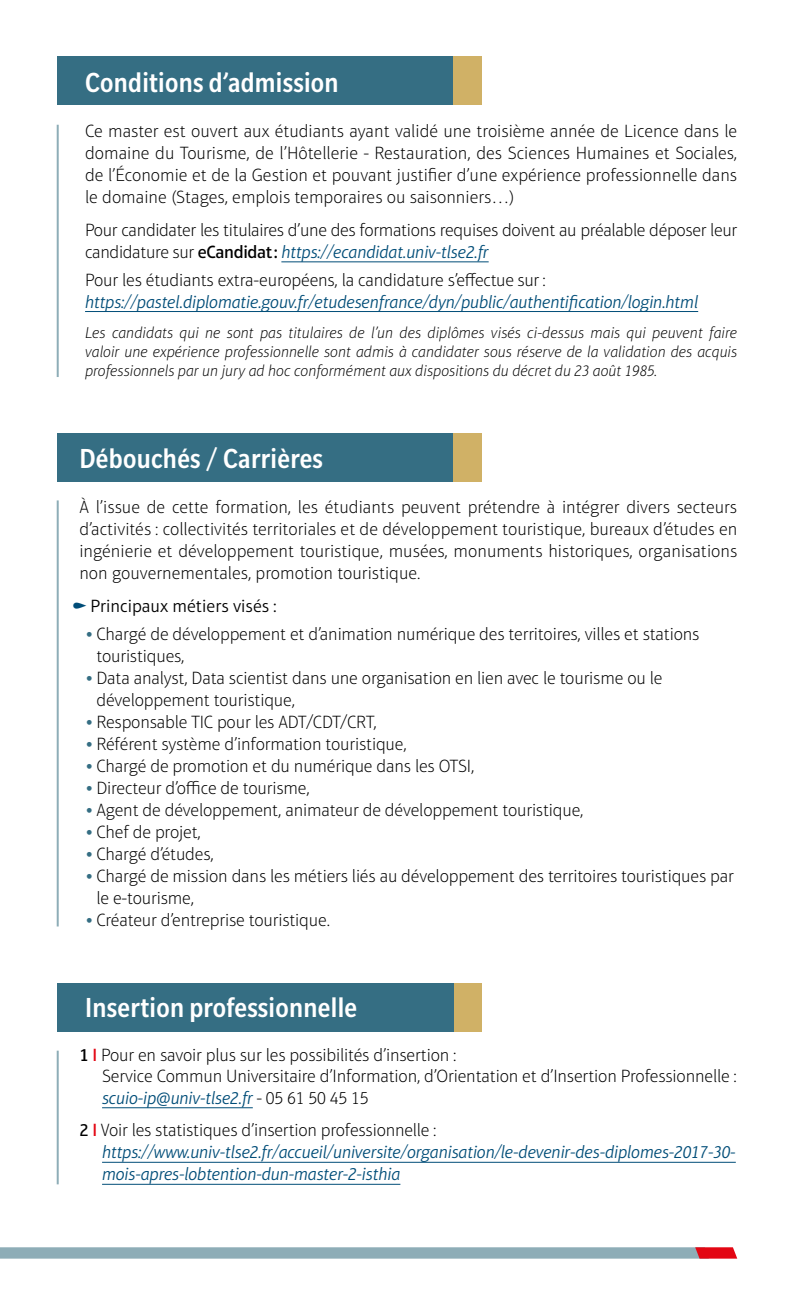
<style>
.page{position:relative;width:794px;height:1304px;background:#fff}
.page>*{position:absolute;margin:0;border:0;box-sizing:border-box;transform-origin:0 0}
.t1{font:500 condensed 30px "Slate Std";letter-spacing:.01em;color:#fff}
.t2{font:100 18px/22px "Aptifer Sans LT Pro";letter-spacing:-.01em;color:#000}
.t3{font:italic 300 18px/22px "Aptifer Sans LT Pro";letter-spacing:-.01em;color:#004d78}
.t4{font:300 18px "Aptifer Sans LT Pro";color:#000}
.t5{font:italic 100 16px/19px "Aptifer Sans LT Pro";color:#000;text-align:justify}
.s1{font-weight:500}
.s2{font-weight:300;font-style:italic;color:#004d78}
.s3{font-weight:700;color:#356e83}
.s4{font-weight:500;color:#e30613}
.s5{font-weight:400;font-style:normal;color:#000}
.s6{font-weight:500;font-style:normal;color:#e30613}
.s7{font-weight:100;font-style:normal;color:#000}
</style>
<div class="page">
<div style="left:57px;top:57px;width:397px;height:48px;background:#356e83"></div>
<div style="left:454px;top:57px;width:28px;height:48px;background:#d0b166"></div>
<svg style="left:0;top:1247px;width:737px;height:12px;background:#98a9b3"></svg>
<div style="left:454px;top:983px;width:28px;height:48px;background:#d0b166"></div>
<div style="left:57px;top:983px;width:397px;height:48px;background:#356e83"></div>
<hr style="left:102px;top:1107px;width:151px;height:1px;background:#004d78">
<hr style="left:102px;top:1162px;width:634px;height:1px;background:#004d78">
<hr style="left:102px;top:1184px;width:298px;height:1px;background:#004d78">
<hr style="left:57px;top:1051px;width:2px;height:133px;background:#8eadb7">
<hr style="left:57px;top:125px;width:2px;height:252px;background:#8eadb7">
<div style="left:57px;top:433px;width:397px;height:48px;background:#356e83"></div>
<div style="left:454px;top:433px;width:28px;height:48px;background:#d0b166"></div>
<hr style="left:57px;top:500px;width:2px;height:426px;background:#8eadb7">
<hr style="left:281px;top:261px;width:208px;height:1px;background:#004d78">
<hr style="left:85px;top:311px;width:613px;height:1px;background:#004d78">
<h1 class="t1" style="left:85px;top:67px;width:255px">Conditions d’admission</h1>
<p class="t2" style="left:85px;top:120px;width:654px;text-align:justify">Ce master est ouvert aux étudiants ayant validé une troisième année de Licence dans le domaine du Tourisme, de l’Hôtellerie - Restauration, des Sciences Humaines et Sociales, de l’Économie et de la Gestion et pouvant justifier d’une expérience professionnelle dans le domaine (Stages, emplois temporaires ou saisonniers...)</p>
<p class="t2" style="left:85px;top:219px;width:654px">Pour candidater les titulaires d’une des formations requises doivent au préalable déposer leur candidature sur <span class="s1">eCandidat:</span> <span class="s2">https://ecandidat.univ-tlse2.fr</span></p>
<p class="t2" style="left:85px;top:269px;width:462px">Pour les étudiants extra-européens, la candidature s’effectue sur :</p>
<p class="t3" style="left:85px;top:290px;width:614px">https://pastel.diplomatie.gouv.fr/etudesenfrance/dyn/public/authentification/login.html</p>
<p class="t5" style="left:85px;top:323px;width:653px">Les candidats qui ne sont pas titulaires de l’un des diplômes visés ci-dessus mais qui peuvent faire valoir une expérience professionnelle sont admis à candidater sous réserve de la validation des acquis professionnels par un jury ad hoc conformément aux dispositions du décret du 23 août 1985.</p>
<h1 class="t1" style="left:79px;top:443px;width:245px">Débouchés / Carrières</h1>
<p class="t2" style="left:79px;top:496px;width:659px;text-align:justify">À l’issue de cette formation, les étudiants peuvent prétendre à intégrer divers secteurs d’activités : collectivités territoriales et de développement touristique, bureaux d’études en ingénierie et développement touristique, musées, monuments historiques, organisations non gouvernementales, promotion touristique.</p>
<p class="t4" style="left:90px;top:596px;width:188px">Principaux métiers visés :</p>
<p class="t2" style="left:96px;top:623px;width:604px;text-indent:-10px"><span class="s3">•</span> Chargé de développement et d’animation numérique des territoires, villes et stations touristiques,</p>
<p class="t2" style="left:96px;top:667px;width:567px;text-indent:-10px"><span class="s3">•</span> Data analyst, Data scientist dans une organisation en lien avec le tourisme ou le développement touristique,</p>
<p class="t2" style="left:86px;top:711px;width:292px"><span class="s3">•</span> Responsable TIC pour les ADT/CDT/CRT,</p>
<p class="t2" style="left:86px;top:733px;width:322px"><span class="s3">•</span> Référent système d’information touristique,</p>
<p class="t2" style="left:86px;top:755px;width:390px"><span class="s3">•</span> Chargé de promotion et du numérique dans les OTSI,</p>
<p class="t2" style="left:86px;top:777px;width:225px"><span class="s3">•</span> Directeur d’office de tourisme,</p>
<p class="t2" style="left:86px;top:799px;width:499px"><span class="s3">•</span> Agent de développement, animateur de développement touristique,</p>
<p class="t2" style="left:86px;top:821px;width:116px"><span class="s3">•</span> Chef de projet,</p>
<p class="t2" style="left:86px;top:843px;width:129px"><span class="s3">•</span> Chargé d’études,</p>
<p class="t2" style="left:96px;top:865px;width:639px;text-indent:-10px"><span class="s3">•</span> Chargé de mission dans les métiers liés au développement des territoires touristiques par le e-tourisme,</p>
<p class="t2" style="left:86px;top:909px;width:245px"><span class="s3">•</span> Créateur d’entreprise touristique.</p>
<h1 class="t1" style="left:85px;top:991px;width:274px">Insertion professionnelle</h1>
<p class="t2" style="left:102px;top:1044px;width:636px;text-indent:-23px"><span class="s1">1</span> <span class="s4">I</span> Pour en savoir plus sur les possibilités d’insertion :<br>Service Commun Universitaire d’Information, d’Orientation et d’Insertion Professionnelle : <span class="s2">scuio-ip@univ-tlse2.fr</span> - 05 61 50 45 15</p>
<p class="t3" style="left:102px;top:1119px;width:635px;text-indent:-23px"><span class="s5">2</span> <span class="s6">I</span> <span class="s7">Voir les statistiques d’insertion professionnelle : </span>https://www.univ-tlse2.fr/accueil/universite/organisation/le-devenir-des-diplomes-2017-30- mois-apres-lobtention-dun-master-2-isthia</p>
</div>
